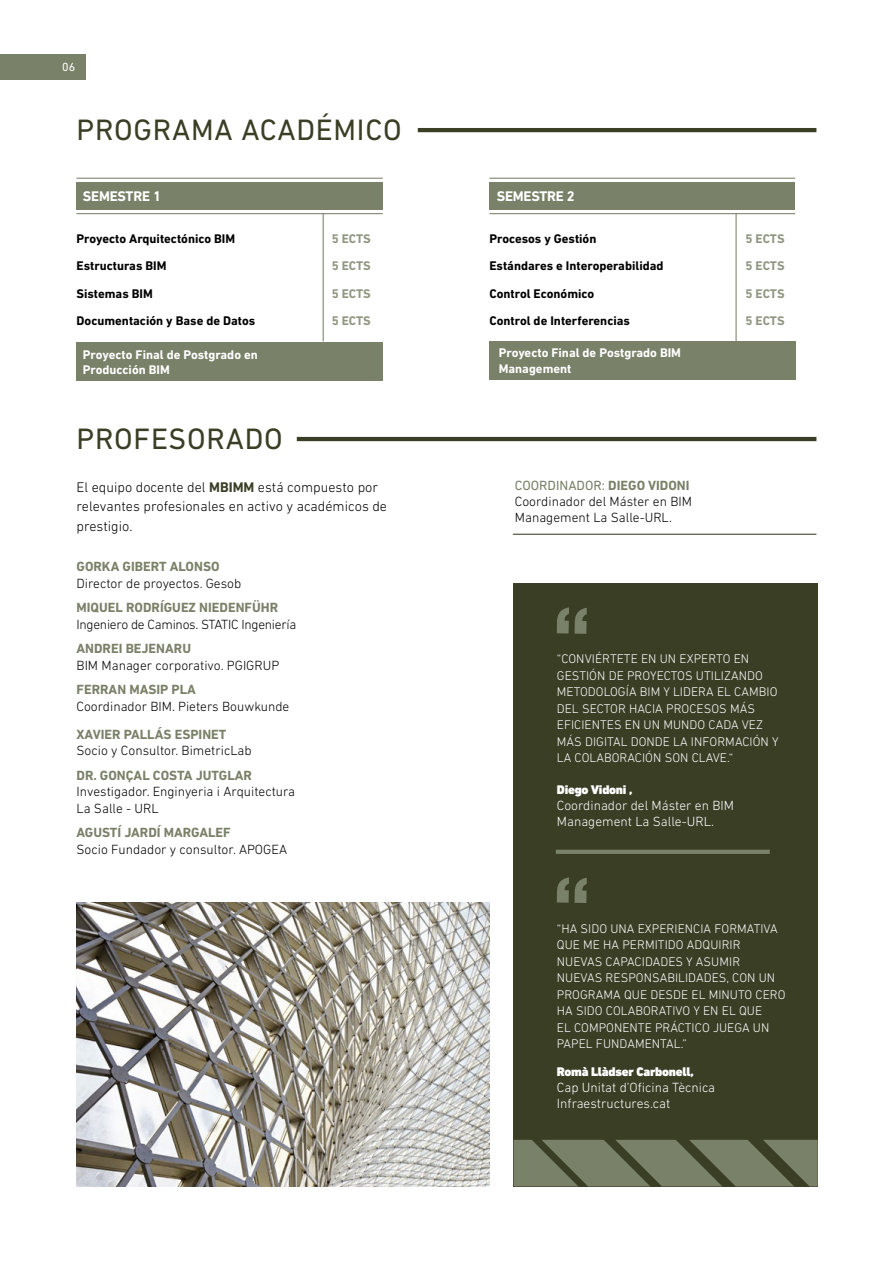
<style>
.page{position:relative;width:893px;height:1263px;background:#fff}
.page>*{position:absolute;margin:0;border:0;box-sizing:border-box;transform-origin:0 0}
.t1{font:30px "DIN Next LT Pro";letter-spacing:.025em;color:#3a3e25}
.t2{font:300 14.25px/19.5px "DIN Next LT Pro";color:#000}
.t3{font:700 14.25px "DIN Next LT Pro";letter-spacing:-.015em;color:#fff}
.t4{font:300 13.5px/16.2px "DIN Next LT Pro";color:#000}
.t5{font:700 13.5px "DIN Next LT Pro";color:#798168}
.t6{font:300 13.5px/16.2px "DIN Next LT Pro";color:#fff}
.t7{font:300 13.5px "DIN Next LT Pro";letter-spacing:-.02em;color:#000}
.t8{font:300 12.75px/16.5px "DIN Next LT Pro";letter-spacing:.005em;color:#fff}
.t9{font:700 12.75px "DIN Next LT Pro";color:#000}
.t10{font:700 12.75px/15.3px "DIN Next LT Pro";color:#fff}
.t11{font:700 12.75px "DIN Next LT Pro";color:#919782}
.t12{font:900 12.75px "DIN Next LT Pro";letter-spacing:-.02em;color:#fff}
.t13{font:12px "DIN Next LT Pro";color:#fff}
.s1{font-weight:700;color:#3a3e25}
.s2{font-weight:400;color:#798168}
.s3{font-weight:700;color:#798168}
</style>
<div class="page">
<div style="left:77px;top:342px;width:306px;height:39px;background:#798168"></div>
<div style="left:489px;top:341px;width:307px;height:39px;background:#798168"></div>
<div style="left:77px;top:182px;width:306px;height:27px;background:#798168"></div>
<div style="left:489px;top:182px;width:306px;height:27px;background:#798168"></div>
<hr style="left:418px;top:128px;width:398px;height:4px;background:#3a3e25">
<hr style="left:297px;top:437px;width:519px;height:4px;background:#3a3e25">
<hr style="left:77px;top:178px;width:306px;height:1px;background:#798168">
<hr style="left:489px;top:178px;width:306px;height:1px;background:#798168">
<hr style="left:77px;top:213px;width:306px;height:1px;background:#798168">
<hr style="left:513px;top:534px;width:303px;height:1px;background:#3a3e25">
<hr style="left:489px;top:213px;width:306px;height:1px;background:#798168">
<hr style="left:323px;top:214px;width:1px;height:127px;background:#798168">
<hr style="left:735px;top:214px;width:2px;height:127px;background:#798168">
<img style="left:77px;top:902px;width:412px;height:284px">
<div style="left:514px;top:583px;width:304px;height:603px;background:#3a3e25"></div>
<svg style="left:557px;top:607px;width:30px;height:27px"></svg>
<svg style="left:557px;top:877px;width:30px;height:26px"></svg>
<svg style="left:514px;top:1140px;width:304px;height:46px"></svg>
<div style="left:0;top:54px;width:86px;height:25px;background:#798168"></div>
<hr style="left:556px;top:850px;width:214px;height:4px;background:#798168">
<p class="t13" style="left:62px;top:60px;width:15px">06</p>
<h1 class="t1" style="left:77px;top:112px;width:327px">PROGRAMA ACADÉMICO</h1>
<p class="t3" style="left:83px;top:188px;width:80px">SEMESTRE 1</p>
<p class="t3" style="left:497px;top:188px;width:80px">SEMESTRE 2</p>
<p class="t9" style="left:77px;top:231px;width:160px">Proyecto Arquitectónico BIM</p>
<p class="t9" style="left:489px;top:231px;width:108px">Procesos y Gestión</p>
<p class="t11" style="left:332px;top:231px;width:41px">5 ECTS</p>
<p class="t11" style="left:745px;top:231px;width:41px">5 ECTS</p>
<p class="t11" style="left:332px;top:259px;width:41px">5 ECTS</p>
<p class="t11" style="left:745px;top:259px;width:41px">5 ECTS</p>
<p class="t9" style="left:77px;top:259px;width:91px">Estructuras BIM</p>
<p class="t9" style="left:489px;top:259px;width:176px">Estándares e Interoperabilidad</p>
<p class="t9" style="left:77px;top:286px;width:78px">Sistemas BIM</p>
<p class="t9" style="left:489px;top:286px;width:106px">Control Económico</p>
<p class="t11" style="left:332px;top:286px;width:41px">5 ECTS</p>
<p class="t11" style="left:745px;top:286px;width:41px">5 ECTS</p>
<p class="t9" style="left:77px;top:313px;width:180px">Documentación y Base de Datos</p>
<p class="t9" style="left:489px;top:313px;width:142px">Control de Interferencias</p>
<p class="t10" style="left:83px;top:346px;width:176px">Proyecto Final de Postgrado en<br>Producción BIM</p>
<p class="t10" style="left:499px;top:345px;width:184px">Proyecto Final de Postgrado BIM<br>Management</p>
<p class="t11" style="left:332px;top:313px;width:41px">5 ECTS</p>
<p class="t11" style="left:745px;top:313px;width:41px">5 ECTS</p>
<h1 class="t1" style="left:77px;top:422px;width:208px">PROFESORADO</h1>
<p class="t2" style="left:77px;top:477px;width:312px">El equipo docente del <span class="s1">MBIMM</span> está compuesto por relevantes profesionales en activo y académicos de prestigio.</p>
<p class="t4" style="left:515px;top:477px;width:179px"><span class="s2">COORDINADOR:</span> <span class="s3">DIEGO VIDONI<br></span>Coordinador del Máster en BIM<br>Management La Salle-URL.</p>
<p class="t5" style="left:77px;top:559px;width:145px">GORKA GIBERT ALONSO</p>
<p class="t4" style="left:77px;top:575px;width:166px">Director de proyectos. Gesob</p>
<p class="t5" style="left:77px;top:600px;width:203px">MIQUEL RODRÍGUEZ NIEDENFÜHR</p>
<p class="t7" style="left:77px;top:616px;width:221px">Ingeniero de Caminos. STATIC Ingeniería</p>
<p class="t5" style="left:77px;top:641px;width:116px">ANDREI BEJENARU</p>
<p class="t4" style="left:77px;top:657px;width:204px">BIM Manager corporativo. PGIGRUP</p>
<p class="t5" style="left:77px;top:682px;width:121px">FERRAN MASIP PLA</p>
<p class="t4" style="left:77px;top:698px;width:214px">Coordinador BIM. Pieters Bouwkunde</p>
<p class="t5" style="left:77px;top:727px;width:151px">XAVIER PALLÁS ESPINET</p>
<p class="t4" style="left:77px;top:742px;width:177px">Socio y Consultor. BimetricLab</p>
<p class="t5" style="left:77px;top:768px;width:177px">DR. GONÇAL COSTA JUTGLAR</p>
<p class="t4" style="left:77px;top:783px;width:220px">Investigador. Enginyeria i Arquitectura<br>La Salle - URL</p>
<p class="t5" style="left:77px;top:825px;width:156px">AGUSTÍ JARDÍ MARGALEF</p>
<p class="t4" style="left:77px;top:841px;width:212px">Socio Fundador y consultor. APOGEA</p>
<p class="t8" style="left:557px;top:650px;width:223px">“CONVIÉRTETE EN UN EXPERTO EN<br>GESTIÓN DE PROYECTOS UTILIZANDO<br>METODOLOGÍA BIM Y LIDERA EL CAMBIO<br>DEL SECTOR HACIA PROCESOS MÁS<br>EFICIENTES EN UN MUNDO CADA VEZ<br>MÁS DIGITAL DONDE LA INFORMACIÓN Y<br>LA COLABORACIÓN SON CLAVE.“</p>
<p class="t12" style="left:557px;top:782px;width:77px">Diego Vidoni ,</p>
<p class="t6" style="left:557px;top:797px;width:179px">Coordinador del Máster en BIM<br>Management La Salle-URL.</p>
<p class="t8" style="left:557px;top:920px;width:230px">“HA SIDO UNA EXPERIENCIA FORMATIVA<br>QUE ME HA PERMITIDO ADQUIRIR<br>NUEVAS CAPACIDADES Y ASUMIR<br>NUEVAS RESPONSABILIDADES, CON UN<br>PROGRAMA QUE DESDE EL MINUTO CERO<br>HA SIDO COLABORATIVO Y EN EL QUE<br>EL COMPONENTE PRÁCTICO JUEGA UN<br>PAPEL FUNDAMENTAL.”</p>
<p class="t12" style="left:557px;top:1064px;width:138px">Romà Llàdser Carbonell,</p>
<p class="t6" style="left:557px;top:1079px;width:160px">Cap Unitat d’Oficina Tècnica<br>Infraestructures.cat</p>
</div>
